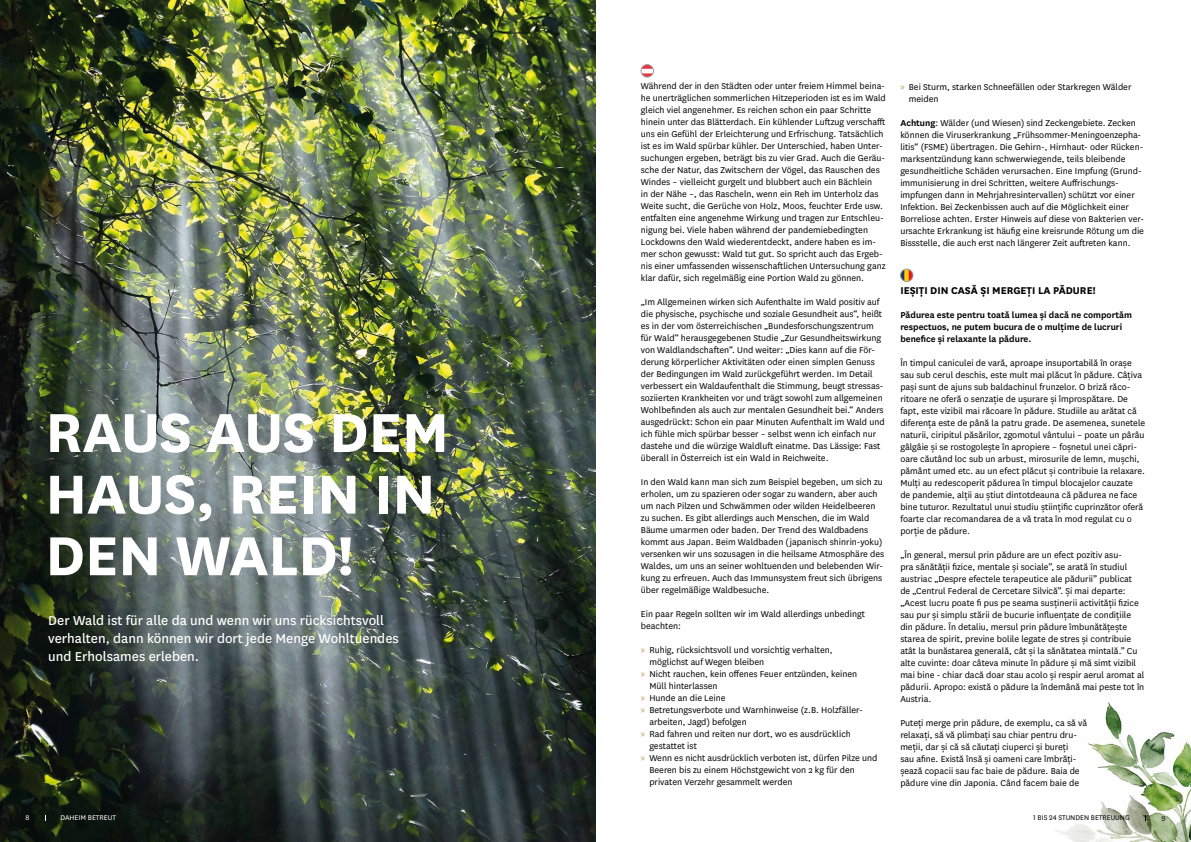
<style>
.page{position:relative;width:1191px;height:842px;background:#fff}
.page>*{position:absolute;margin:0;border:0;box-sizing:border-box;transform-origin:0 0}
.t1{font:700 64.2px/61.6px "National";letter-spacing:-.005em;color:#fff}
.t2{font:15px/18px "National";color:#fff}
.t3{font:700 11.5px "National";color:#000}
.t4{font:10px/12px "National";color:#000}
.t5{font:600 10px/12px "National";color:#000}
.t6{font:8px "National";color:#000}
.t7{font:8px "National";color:#fff}
.s1{font-family:"Myriad Pro";color:#ba974e}
.s2{font-weight:600}
</style>
<div class="page">
<img style="left:0;top:0;width:595px;height:842px">
<img style="left:1055px;top:702px;width:136px;height:140px">
<svg style="left:641px;top:65px;width:12px;height:12px"></svg>
<div style="left:641px;top:64px;width:12px;height:13px;border:1px solid #9d9d9c;border-radius:50%"></div>
<svg style="left:900px;top:269px;width:13px;height:13px"></svg>
<div style="left:900px;top:269px;width:13px;height:13px;border:1px solid #9d9d9c;border-radius:50%"></div>
<h1 class="t1" style="left:45px;top:397px;width:405px">RAUS AUS DEM<br>HAUS, REIN IN<br>DEN WALD!</h1>
<h2 class="t2" style="left:48px;top:611px;width:352px">Der Wald ist für alle da und wenn wir uns rücksichtsvoll verhalten, dann können wir dort jede Menge Wohltuendes und Erholsames erleben.</h2>
<p class="t4" style="left:641px;top:80px;width:246px">Während der in den Städten oder unter freiem Himmel beina&shy;he unerträglichen sommerlichen Hitzeperioden ist es im Wald gleich viel angenehmer. Es reichen schon ein paar Schritte hinein unter das Blätterdach. Ein kühlender Luftzug verschafft uns ein Gefühl der Erleichterung und Erfrischung. Tatsächlich ist es im Wald spürbar kühler. Der Unterschied, haben Unter&shy;suchungen ergeben, beträgt bis zu vier Grad. Auch die Geräu&shy;sche der Natur, das Zwitschern der Vögel, das Rauschen des Windes – vielleicht gurgelt und blubbert auch ein Bächlein<br>in der Nähe –, das Rascheln, wenn ein Reh im Unterholz das Weite sucht, die Gerüche von Holz, Moos, feuchter Erde usw. entfalten eine angenehme Wirkung und tragen zur Entschleu&shy;nigung bei. Viele haben während der pandemiebedingten Lockdowns den Wald wiederentdeckt, andere haben es im&shy;mer schon gewusst: Wald tut gut. So spricht auch das Ergeb&shy;nis einer umfassenden wissenschaftlichen Untersuchung ganz klar dafür, sich regelmäßig eine Portion Wald zu gönnen.</p>
<p class="t4" style="left:641px;top:296px;width:245px">„Im Allgemeinen wirken sich Aufenthalte im Wald positiv auf die physische, psychische und soziale Gesundheit aus“, heißt es in der vom österreichischen „Bundesforschungszentrum für Wald“ herausgegebenen Studie „Zur Gesundheitswirkung von Waldlandschaften“. Und weiter: „Dies kann auf die För&shy;derung körperlicher Aktivitäten oder einen simplen Genuss der Bedingungen im Wald zurückgeführt werden. Im Detail verbessert ein Waldaufenthalt die Stimmung, beugt stressas&shy;soziierten Krankheiten vor und trägt sowohl zum allgemeinen Wohlbefinden als auch zur mentalen Gesundheit bei.“ Anders ausgedrückt: Schon ein paar Minuten Aufenthalt im Wald und ich fühle mich spürbar besser – selbst wenn ich einfach nur dastehe und die würzige Waldluft einatme. Das Lässige: Fast überall in Österreich ist ein Wald in Reichweite.</p>
<p class="t4" style="left:641px;top:476px;width:245px">In den Wald kann man sich zum Beispiel begeben, um sich zu erholen, um zu spazieren oder sogar zu wandern, aber auch um nach Pilzen und Schwämmen oder wilden Heidelbeeren zu suchen. Es gibt allerdings auch Menschen, die im Wald Bäume umarmen oder baden. Der Trend des Waldbadens kommt aus Japan. Beim Waldbaden (japanisch shinrin-yoku) versenken wir uns sozusagen in die heilsame Atmosphäre des Waldes, um uns an seiner wohltuenden und belebenden Wir&shy;kung zu erfreuen. Auch das Immunsystem freut sich übrigens über regelmäßige Waldbesuche.</p>
<p class="t4" style="left:641px;top:608px;width:226px">Ein paar Regeln sollten wir im Wald allerdings unbedingt beachten:</p>
<p class="t4" style="left:641px;top:644px;width:193px"><span class="s1">»</span> Ruhig, rücksichtsvoll und vorsichtig verhalten,</p>
<p class="t4" style="left:649px;top:656px;width:116px">möglichst auf Wegen bleiben</p>
<p class="t4" style="left:641px;top:668px;width:218px"><span class="s1">»</span> Nicht rauchen, kein offenes Feuer entzünden, keinen</p>
<p class="t4" style="left:649px;top:680px;width:70px">Müll hinterlassen</p>
<p class="t4" style="left:641px;top:692px;width:86px"><span class="s1">»</span> Hunde an die Leine</p>
<p class="t4" style="left:641px;top:704px;width:222px"><span class="s1">»</span> Betretungsverbote und Warnhinweise (z.B. Holzfäller-</p>
<p class="t4" style="left:649px;top:716px;width:99px">arbeiten, Jagd) befolgen</p>
<p class="t4" style="left:641px;top:728px;width:211px"><span class="s1">»</span> Rad fahren und reiten nur dort, wo es ausdrücklich</p>
<p class="t4" style="left:649px;top:740px;width:49px">gestattet ist</p>
<p class="t4" style="left:641px;top:752px;width:238px"><span class="s1">»</span> Wenn es nicht ausdrücklich verboten ist, dürfen Pilze und</p>
<p class="t4" style="left:649px;top:764px;width:207px">Beeren bis zu einem Höchstgewicht von 2 kg für den</p>
<p class="t4" style="left:649px;top:776px;width:145px">privaten Verzehr gesammelt werden</p>
<p class="t4" style="left:908px;top:80px;width:224px;text-indent:-8px"><span class="s1">»</span> Bei Sturm, starken Schneefällen oder Starkregen Wälder meiden</p>
<p class="t4" style="left:900px;top:116px;width:245px"><span class="s2">Achtung</span>: Wälder (und Wiesen) sind Zeckengebiete. Zecken können die Viruserkrankung „Frühsommer-Meningoenzepha&shy;litis“ (FSME) übertragen. Die Gehirn-, Hirnhaut- oder Rücken&shy;marksentzündung kann schwerwiegende, teils bleibende gesundheitliche Schäden verursachen. Eine Impfung (Grund&shy;immunisierung in drei Schritten, weitere Auffrischungs&shy;impfungen dann in Mehrjahresintervallen) schützt vor einer Infektion. Bei Zeckenbissen auch auf die Möglichkeit einer Borreliose achten. Erster Hinweis auf diese von Bakterien ver&shy;ursachte Erkrankung ist häufig eine kreisrunde Rötung um die Bissstelle, die auch erst nach längerer Zeit auftreten kann.</p>
<p class="t3" style="left:900px;top:282px;width:197px">IEȘIŢI DIN CASĂ ȘI MERGEŢI LA PĂDURE!</p>
<p class="t5" style="left:900px;top:308px;width:233px">Pădurea este pentru toată lumea și dacă ne comportăm respectuos, ne putem bucura de o mulţime de lucruri benefice și relaxante la pădure.</p>
<p class="t4" style="left:900px;top:356px;width:246px">În timpul caniculei de vară, aproape insuportabilă în orașe sau sub cerul deschis, este mult mai plăcut în pădure. Câţiva pași sunt de ajuns sub baldachinul frunzelor. O briză răco&shy;ritoare ne oferă o senzaţie de ușurare și împrospătare. De fapt, este vizibil mai răcoare în pădure. Studiile au arătat că diferenţa este de până la patru grade. De asemenea, sunetele naturii, ciripitul păsărilor, zgomotul vântului – poate un pârâu gâlgâie și se rostogolește în apropiere – foșnetul unei căpri&shy;oare căutând loc sub un arbust, mirosurile de lemn, mușchi, pământ umed etc. au un efect plăcut și contribuie la relaxare.<br>Mulţi au redescoperit pădurea în timpul blocajelor cauzate de pandemie, alţii au știut dintotdeauna că pădurea ne face bine tuturor. Rezultatul unui studiu știinţific cuprinzător oferă foarte clar recomandarea de a vă trata în mod regulat cu o porţie de pădure.</p>
<p class="t4" style="left:900px;top:548px;width:245px">„În general, mersul prin pădure are un efect pozitiv asu-<br>pra sănătăţii fizice, mentale și sociale”, se arată în studiul austriac „Despre efectele terapeutice ale pădurii” publicat de „Centrul Federal de Cercetare Silvică”. Și mai departe: „Acest lucru poate fi pus pe seama susţinerii activităţii fizice sau pur și simplu stării de bucurie influenţate de condiţiile din pădure. În detaliu, mersul prin pădure îmbunătăţește starea de spirit, previne bolile legate de stres și contribuie atât la bunăstarea generală, cât și la sănătatea mintală.” Cu alte cuvinte: doar câteva minute în pădure și mă simt vizibil mai bine - chiar dacă doar stau acolo și respir aerul aromat al pădurii. Apropo: există o pădure la îndemână mai peste tot în Austria.</p>
<p class="t4" style="left:900px;top:716px;width:188px">Puteţi merge prin pădure, de exemplu, ca să vă relaxaţi, să vă plimbaţi sau chiar pentru dru&shy;meţii, dar și că să căutaţi ciuperci și bureţi<br>sau afine. Există însă și oameni care îmbrăţi&shy;șează copacii sau fac baie de pădure. Baia de pădure vine din Japonia. Când facem baie de</p>
<p class="t7" style="left:26px;top:813px;width:5px">8</p>
<p class="t7" style="left:61px;top:813px;width:57px">DAHEIM BETREUT</p>
<p class="t6" style="left:1033px;top:813px;width:98px">1 BIS 24 STUNDEN BETREUUNG</p>
<p class="t6" style="left:1161px;top:813px;width:6px">9</p>
</div>
